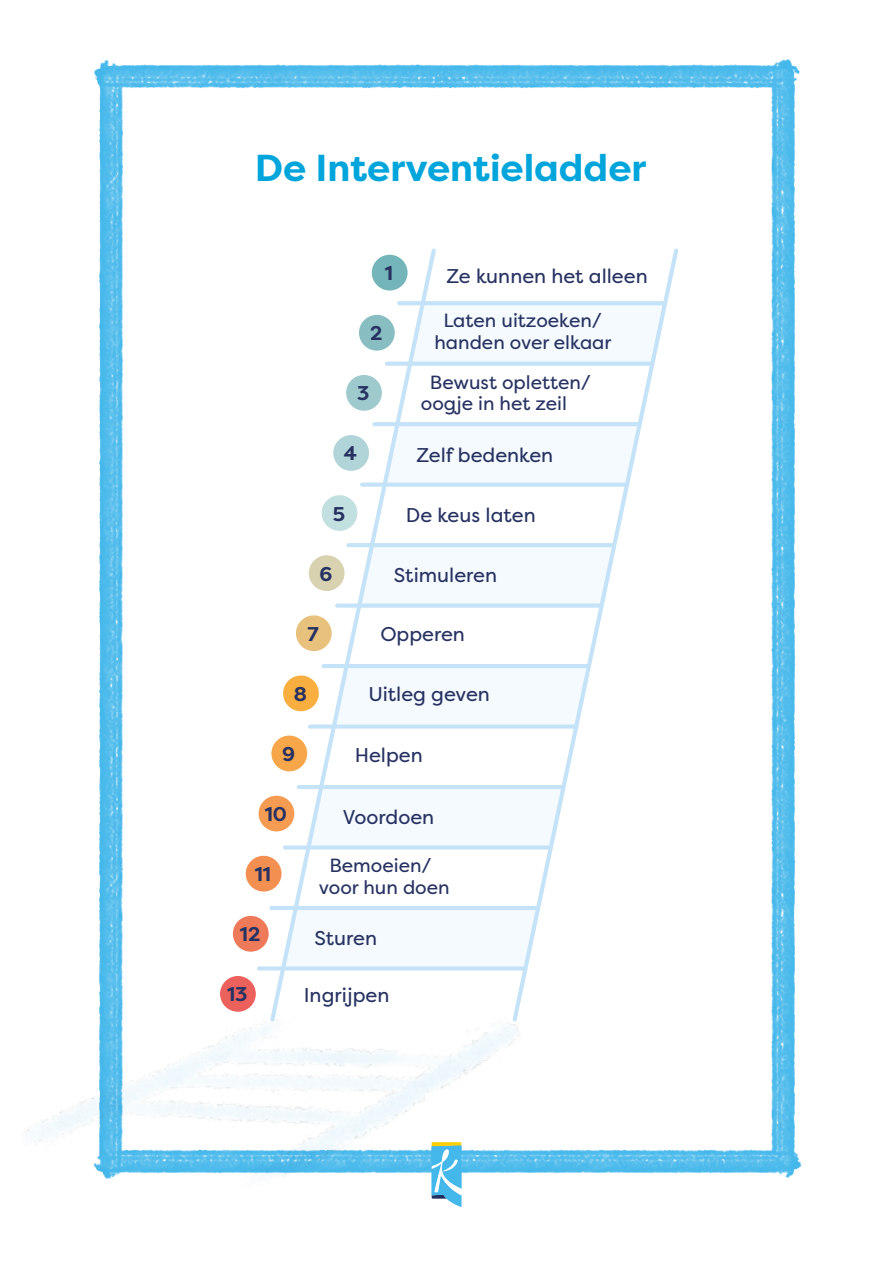
<style>
.page{position:relative;width:893px;height:1263px;background:#fff}
.page>*{position:absolute;margin:0;border:0;box-sizing:border-box;transform-origin:0 0}
.t1{font:700 37.5px "Filson Pro";color:#00a5db}
.t2{font:19.95px "Filson Pro";color:#273262}
.t3{font:700 19.95px "Filson Pro";color:#273262}
.t4{font:19.05px/21.6px "Filson Pro";color:#273262;text-align:center}
</style>
<div class="page">
<img style="left:78px;top:59px;width:724px;height:1148px">
<svg style="left:432px;top:1142px;width:29px;height:65px"></svg>
<h1 class="t1" style="left:255px;top:144px;width:393px">De Interventieladder</h1>
<p class="t3" style="left:385px;top:260px;width:10px">1</p>
<p class="t3" style="left:370px;top:321px;width:14px">2</p>
<p class="t3" style="left:357px;top:381px;width:14px">3</p>
<p class="t3" style="left:344px;top:441px;width:15px">4</p>
<p class="t2" style="left:446px;top:262px;width:203px">Ze kunnen het alleen</p>
<p class="t4" style="left:434px;top:310px;width:179px">Laten uitzoeken/ handen over elkaar</p>
<p class="t4" style="left:421px;top:371px;width:172px;text-align:left;text-indent:9px">Bewust opletten/ oogje in het zeil</p>
<p class="t2" style="left:416px;top:442px;width:138px">Zelf bedenken</p>
<p class="t3" style="left:333px;top:501px;width:14px">5</p>
<p class="t2" style="left:406px;top:501px;width:131px">De keus laten</p>
<p class="t3" style="left:320px;top:561px;width:14px">6</p>
<p class="t2" style="left:394px;top:561px;width:105px">Stimuleren</p>
<p class="t3" style="left:308px;top:621px;width:13px">7</p>
<p class="t2" style="left:380px;top:621px;width:86px">Opperen</p>
<p class="t3" style="left:294px;top:681px;width:15px">8</p>
<p class="t2" style="left:368px;top:681px;width:123px">Uitleg geven</p>
<p class="t3" style="left:282px;top:741px;width:14px">9</p>
<p class="t2" style="left:355px;top:742px;width:69px">Helpen</p>
<p class="t3" style="left:265px;top:801px;width:24px">10</p>
<p class="t3" style="left:255px;top:861px;width:18px">11</p>
<p class="t3" style="left:240px;top:922px;width:22px">12</p>
<p class="t3" style="left:227px;top:982px;width:22px">13</p>
<p class="t2" style="left:343px;top:803px;width:93px">Voordoen</p>
<p class="t4" style="left:319px;top:854px;width:132px">Bemoeien/ voor hun doen</p>
<p class="t2" style="left:314px;top:925px;width:64px">Sturen</p>
<p class="t2" style="left:304px;top:981px;width:87px">Ingrijpen</p>
</div>
